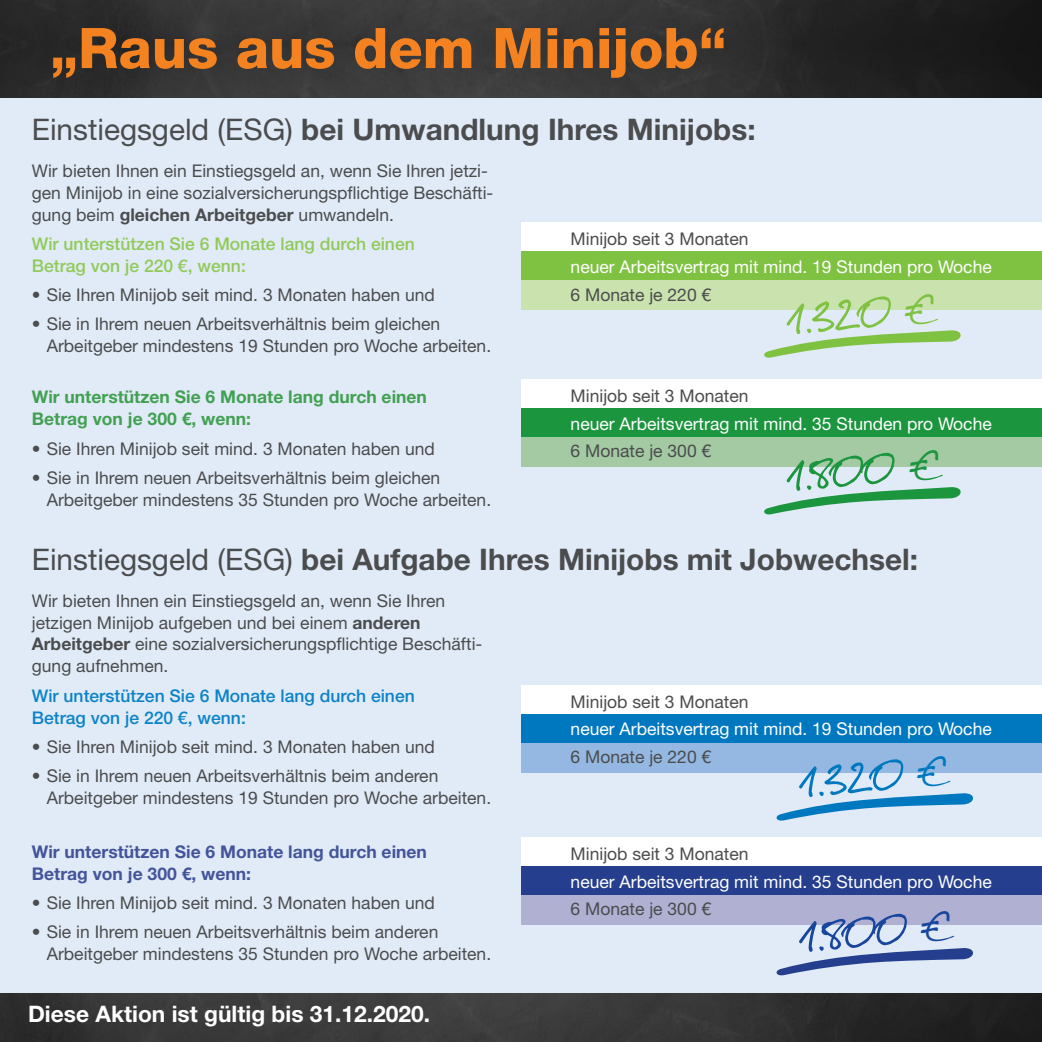
<style>
.page{position:relative;width:1042px;height:1042px;background:#e1ebf7}
.page>*{position:absolute;margin:0;border:0;box-sizing:border-box;transform-origin:0 0}
.t1{font:800 56px "Helvetica Neue LT Std";color:#f58220}
.t2{font:56px "Christopherhand";color:#0078c0}
.t3{font:56px "Christopherhand";color:#18469d}
.t4{font:56px "Christopherhand";color:#7fc241}
.t5{font:56px "Christopherhand";color:#1b953e}
.t6{font:700 29.75px "Helvetica Neue LT Std";color:#4b4c4d}
.t7{font:700 22.75px "Helvetica Neue LT Std";color:#fff}
.t8{font:17.5px/21.9px "Helvetica Neue LT Std";color:#4b4c4d}
.t9{font:17.5px "Helvetica Neue LT Std";color:#fff}
.t10{font:500 17.5px/21.9px "Helvetica Neue LT Std";color:#91ca59}
.t11{font:700 17.5px/21.9px "Helvetica Neue LT Std";color:#42a052}
.t12{font:500 17.5px/21.9px "Helvetica Neue LT Std";color:#0c83c7}
.t13{font:700 17.5px/21.9px "Helvetica Neue LT Std";color:#43549a}
.s1{font-weight:400}
.s2{font-weight:700}
.s3{font-family:"Handwriting Dakota";font-size:44.45px}
</style>
<div class="page">
<div style="left:521px;top:222px;width:521px;height:30px;background:#fff"></div>
<div style="left:521px;top:379px;width:521px;height:30px;background:#fff"></div>
<div style="left:521px;top:685px;width:521px;height:30px;background:#fff"></div>
<div style="left:521px;top:837px;width:521px;height:30px;background:#fff"></div>
<div style="left:521px;top:251px;width:521px;height:30px;background:#7fc241"></div>
<div style="left:521px;top:408px;width:521px;height:29px;background:#1b953e"></div>
<div style="left:521px;top:713px;width:521px;height:30px;background:#0078c0"></div>
<div style="left:521px;top:866px;width:521px;height:29px;background:#253f8e"></div>
<div style="left:521px;top:280px;width:521px;height:30px;background:#cae2ae"></div>
<div style="left:521px;top:437px;width:521px;height:30px;background:#a3caa3"></div>
<div style="left:521px;top:743px;width:521px;height:30px;background:#94b8e1"></div>
<div style="left:521px;top:895px;width:521px;height:30px;background:#afb0d2"></div>
<svg style="left:776px;top:793px;width:197px;height:28px"></svg>
<svg style="left:776px;top:948px;width:197px;height:28px"></svg>
<img style="left:0;top:0;width:1042px;height:98px">
<img style="left:0;top:993px;width:1042px;height:49px">
<svg style="left:764px;top:330px;width:197px;height:28px"></svg>
<svg style="left:764px;top:487px;width:197px;height:28px"></svg>
<h1 class="t1" style="left:50px;top:15px;width:678px">„Raus aus dem Minijob“</h1>
<h2 class="t6" style="left:32px;top:111px;width:725px"><span class="s1">Einstiegsgeld (ESG)</span> bei Umwandlung Ihres Minijobs:</h2>
<p class="t8" style="left:32px;top:159px;width:463px">Wir bieten Ihnen ein Einstiegsgeld an, wenn Sie Ihren jetzi&shy;gen Minijob in eine sozialversicherungspflichtige Beschäfti&shy;gung beim <span class="s2">gleichen Arbeitgeber</span> umwandeln.</p>
<p class="t10" style="left:32px;top:232px;width:384px">Wir unterstützen Sie 6 Monate lang durch einen<br>Betrag von je 220 €, wenn:</p>
<p class="t8" style="left:32px;top:284px;width:404px">• Sie Ihren Minijob seit mind. 3 Monaten haben und</p>
<p class="t8" style="left:47px;top:313px;width:446px;text-indent:-15px">• Sie in Ihrem neuen Arbeitsverhältnis beim gleichen<br>Arbeitgeber mindestens 19 Stunden pro Woche arbeiten.</p>
<p class="t11" style="left:32px;top:386px;width:397px">Wir unterstützen Sie 6 Monate lang durch einen<br>Betrag von je 300 €, wenn:</p>
<p class="t8" style="left:32px;top:437px;width:404px">• Sie Ihren Minijob seit mind. 3 Monaten haben und</p>
<p class="t8" style="left:47px;top:466px;width:446px;text-indent:-15px">• Sie in Ihrem neuen Arbeitsverhältnis beim gleichen<br>Arbeitgeber mindestens 35 Stunden pro Woche arbeiten.</p>
<p class="t8" style="left:570px;top:228px;width:179px">Minijob seit 3 Monaten</p>
<p class="t9" style="left:570px;top:256px;width:423px">neuer Arbeitsvertrag mit mind. 19 Stunden pro Woche</p>
<p class="t8" style="left:570px;top:283px;width:142px">6 Monate je 220 €</p>
<h1 class="t4" style="left:787px;top:297px;width:150px;rotate:-5deg">1.320 <span class="s3">€</span></h1>
<p class="t8" style="left:570px;top:384px;width:179px">Minijob seit 3 Monaten</p>
<p class="t9" style="left:570px;top:413px;width:423px">neuer Arbeitsvertrag mit mind. 35 Stunden pro Woche</p>
<p class="t8" style="left:570px;top:440px;width:142px">6 Monate je 300 €</p>
<h1 class="t5" style="left:787px;top:454px;width:155px;rotate:-5deg">1.800 <span class="s3">€</span></h1>
<h2 class="t6" style="left:32px;top:541px;width:888px"><span class="s1">Einstiegsgeld (ESG)</span> bei Aufgabe Ihres Minijobs mit Jobwechsel:</h2>
<p class="t8" style="left:32px;top:589px;width:452px">Wir bieten Ihnen ein Einstiegsgeld an, wenn Sie Ihren jetzigen Minijob aufgeben und bei einem <span class="s2">anderen Arbeitgeber</span> eine sozialversicherungspflichtige Beschäfti&shy;gung aufnehmen.</p>
<p class="t12" style="left:32px;top:684px;width:384px">Wir unterstützen Sie 6 Monate lang durch einen<br>Betrag von je 220 €, wenn:</p>
<p class="t8" style="left:32px;top:735px;width:404px">• Sie Ihren Minijob seit mind. 3 Monaten haben und</p>
<p class="t8" style="left:47px;top:765px;width:446px;text-indent:-15px">• Sie in Ihrem neuen Arbeitsverhältnis beim anderen<br>Arbeitgeber mindestens 19 Stunden pro Woche arbeiten.</p>
<p class="t13" style="left:32px;top:840px;width:397px">Wir unterstützen Sie 6 Monate lang durch einen<br>Betrag von je 300 €, wenn:</p>
<p class="t8" style="left:32px;top:891px;width:404px">• Sie Ihren Minijob seit mind. 3 Monaten haben und</p>
<p class="t8" style="left:47px;top:921px;width:446px;text-indent:-15px">• Sie in Ihrem neuen Arbeitsverhältnis beim anderen<br>Arbeitgeber mindestens 35 Stunden pro Woche arbeiten.</p>
<h3 class="t7" style="left:28px;top:1000px;width:403px">Diese Aktion ist gültig bis 31.12.2020.</h3>
<p class="t8" style="left:570px;top:690px;width:179px">Minijob seit 3 Monaten</p>
<p class="t9" style="left:570px;top:719px;width:423px">neuer Arbeitsvertrag mit mind. 19 Stunden pro Woche</p>
<p class="t8" style="left:570px;top:746px;width:142px">6 Monate je 220 €</p>
<h1 class="t2" style="left:799px;top:760px;width:150px;rotate:-5deg">1.320 <span class="s3">€</span></h1>
<p class="t8" style="left:570px;top:842px;width:179px">Minijob seit 3 Monaten</p>
<p class="t9" style="left:570px;top:871px;width:423px">neuer Arbeitsvertrag mit mind. 35 Stunden pro Woche</p>
<p class="t8" style="left:570px;top:898px;width:142px">6 Monate je 300 €</p>
<h1 class="t3" style="left:799px;top:915px;width:154px;rotate:-5deg">1.800 <span class="s3">€</span></h1>
</div>
